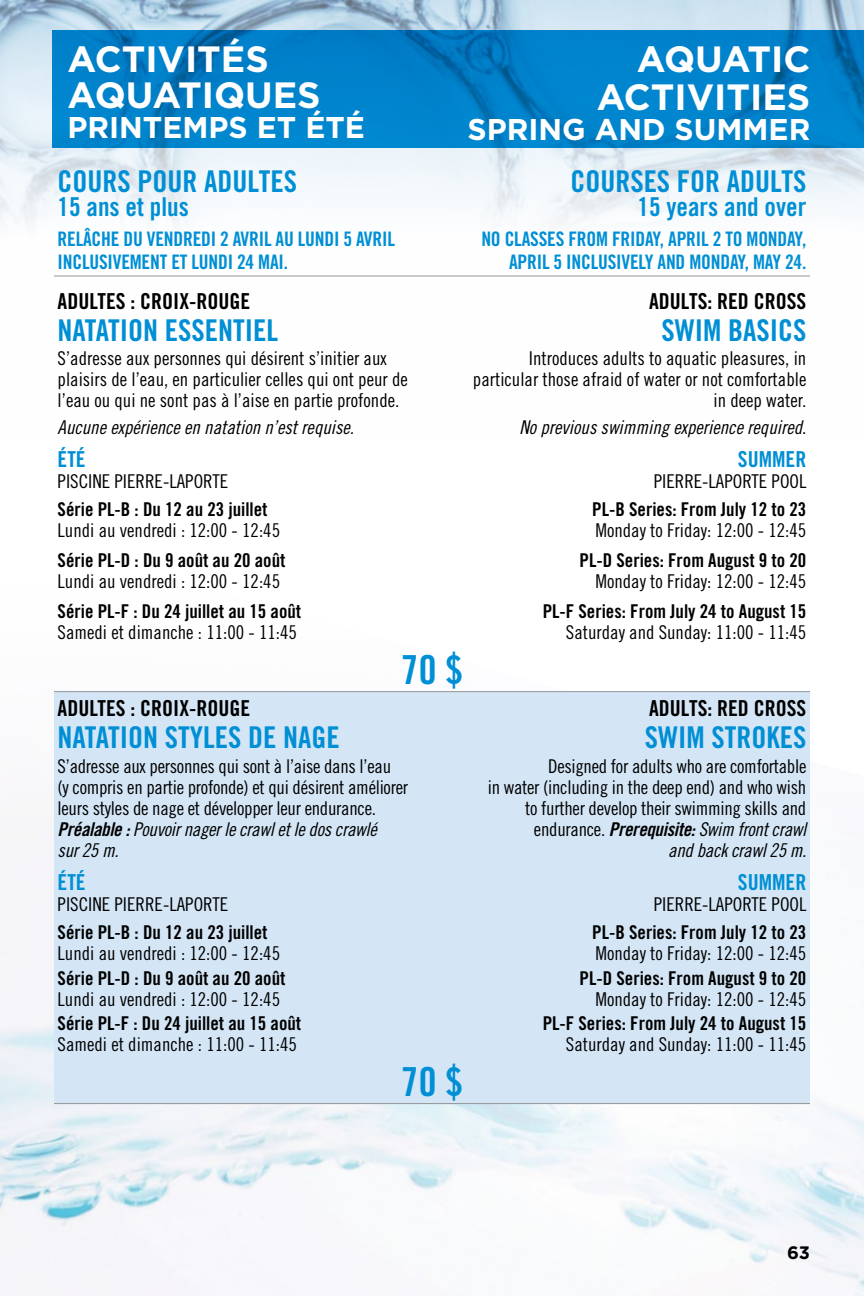
<style>
.page{position:relative;width:864px;height:1296px;background:#fff}
.page>*{position:absolute;margin:0;border:0;box-sizing:border-box;transform-origin:0 0}
.t1{font:40px "Trade Gothic Bold Cond Twenty";color:#008fd5}
.t2{font:700 36.6px/38px "Gotham";color:#fff;text-align:right}
.activité{font:30px "Trade Gothic Bold Cond Twenty";color:#008fd5}
.t3{font:700 30px "Gotham";color:#fff}
.activité-2{font:26px "Trade Gothic Bold Cond Twenty";color:#008fd5}
.Niveau{font:22px "Trade Gothic Bold Cond Twenty";color:#000}
.Niveau-2{font:22px "Trade Gothic Bold Cond Twenty";color:#008fd5}
.relache{font:20px/23px "Trade Gothic Bold Cond Twenty";letter-spacing:-.01em;color:#008fd5}
.instructeur{font:19px/21px "Trade Gothic Cond Eighteen";color:#000}
.Niveau-3{font:19px "Trade Gothic Bold Cond Twenty";color:#000}
.t4{font:19px "Trade Gothic Cond Eighteen Obl";color:#000}
.t5{font:700 18px "Gotham";color:#000}
.s1{font-family:"Trade Gothic Cond Eighteen"}
.s2{font-family:"Trade Gothic Bold Cond Twenty Obl"}
.s3{font-family:"Trade Gothic Cond Eighteen Obl"}
</style>
<div class="page">
<img style="left:0;top:0;width:864px;height:276px">
<img style="left:0;top:842px;width:864px;height:454px">
<hr style="left:54px;top:276px;width:378px;height:1px;background:#939598">
<hr style="left:432px;top:276px;width:378px;height:1px;background:#939598">
<div style="left:54px;top:692px;width:756px;height:411px;background:#d4e6f6"></div>
<hr style="left:54px;top:691px;width:378px;height:1px;background:#939598">
<hr style="left:432px;top:691px;width:378px;height:1px;background:#939598">
<hr style="left:54px;top:1103px;width:378px;height:1px;background:#939598">
<hr style="left:432px;top:1103px;width:378px;height:1px;background:#939598">
<svg style="left:53px;top:30px;width:811px;height:118px;background:#007fc7"></svg>
<p class="t2" style="left:67px;top:40px;width:255px;line-height:36px;text-align:left">ACTIVITÉS<br>AQUATIQUES</p>
<p class="t3" style="left:67px;top:110px;width:299px">PRINTEMPS ET ÉTÉ</p>
<p class="activité" style="left:58px;top:163px;width:241px">COURS POUR ADULTES</p>
<p class="activité-2" style="left:58px;top:191px;width:133px">15 ans et plus</p>
<p class="t2" style="left:597px;top:39px;width:215px">AQUATIC<br>ACTIVITIES</p>
<p class="t3" style="left:468px;top:112px;width:344px">SPRING AND SUMMER</p>
<p class="activité" style="left:570px;top:163px;width:238px">COURSES FOR ADULTS</p>
<p class="activité-2" style="left:638px;top:191px;width:170px">15 years and over</p>
<p class="relache" style="left:58px;top:227px;width:339px">RELÂCHE DU VENDREDI 2 AVRIL AU LUNDI 5 AVRIL<br>INCLUSIVEMENT ET LUNDI 24 MAI.</p>
<p class="relache" style="left:481px;top:227px;width:327px;text-align:right">NO CLASSES FROM FRIDAY, APRIL 2 TO MONDAY,<br>APRIL 5 INCLUSIVELY AND MONDAY, MAY 24.</p>
<p class="Niveau" style="left:58px;top:287px;width:194px">ADULTES : CROIX-ROUGE</p>
<p class="activité" style="left:58px;top:312px;width:222px">NATATION ESSENTIEL</p>
<p class="instructeur" style="left:58px;top:348px;width:352px">S’adresse aux personnes qui désirent s’initier aux plaisirs de l’eau, en particulier celles qui ont peur de l’eau ou qui ne sont pas à l’aise en partie profonde.</p>
<p class="t4" style="left:58px;top:416px;width:298px">Aucune expérience en natation n’est requise.</p>
<p class="Niveau-2" style="left:58px;top:446px;width:30px">ÉTÉ</p>
<p class="instructeur" style="left:58px;top:471px;width:172px">PISCINE PIERRE-LAPORTE</p>
<p class="Niveau-3" style="left:58px;top:498px;width:211px">Série PL-B : Du 12 au 23 juillet</p>
<p class="instructeur" style="left:58px;top:520px;width:224px">Lundi au vendredi : 12:00 - 12:45</p>
<p class="Niveau-3" style="left:58px;top:549px;width:229px">Série PL-D : Du 9 août au 20 août</p>
<p class="instructeur" style="left:58px;top:571px;width:224px">Lundi au vendredi : 12:00 - 12:45</p>
<p class="Niveau-3" style="left:58px;top:600px;width:245px">Série PL-F : Du 24 juillet au 15 août</p>
<p class="instructeur" style="left:58px;top:622px;width:241px">Samedi et dimanche : 11:00 - 11:45</p>
<p class="Niveau" style="left:649px;top:287px;width:159px">ADULTS: RED CROSS</p>
<p class="activité" style="left:661px;top:312px;width:146px">SWIM BASICS</p>
<p class="instructeur" style="left:473px;top:348px;width:335px;text-align:right">Introduces adults to aquatic pleasures, in particular those afraid of water or not comfortable in deep water.</p>
<p class="t4" style="left:519px;top:416px;width:289px">No previous swimming experience required<span class="s1">.</span></p>
<p class="Niveau-2" style="left:738px;top:446px;width:70px">SUMMER</p>
<p class="instructeur" style="left:654px;top:471px;width:154px">PIERRE-LAPORTE POOL</p>
<p class="Niveau-3" style="left:592px;top:498px;width:216px">PL-B Series: From July 12 to 23</p>
<p class="instructeur" style="left:595px;top:520px;width:212px">Monday to Friday: 12:00 - 12:45</p>
<p class="Niveau-3" style="left:580px;top:549px;width:228px">PL-D Series: From August 9 to 20</p>
<p class="instructeur" style="left:595px;top:571px;width:212px">Monday to Friday: 12:00 - 12:45</p>
<p class="Niveau-3" style="left:543px;top:600px;width:265px">PL-F Series: From July 24 to August 15</p>
<p class="instructeur" style="left:566px;top:622px;width:242px">Saturday and Sunday: 11:00 - 11:45</p>
<p class="t1" style="left:401px;top:646px;width:64px">70 $</p>
<p class="Niveau" style="left:58px;top:694px;width:194px">ADULTES : CROIX-ROUGE</p>
<p class="activité" style="left:58px;top:719px;width:284px">NATATION STYLES DE NAGE</p>
<p class="instructeur" style="left:58px;top:755px;width:352px">S’adresse aux personnes qui sont à l’aise dans l’eau<br>(y compris en partie profonde) et qui désirent améliorer leurs styles de nage et développer leur endurance.<br><span class="s2">Préalable :</span> <span class="s3">Pouvoir nager le crawl et le dos crawlé<br>sur 25 m.</span></p>
<p class="Niveau-2" style="left:58px;top:869px;width:30px">ÉTÉ</p>
<p class="instructeur" style="left:58px;top:894px;width:172px">PISCINE PIERRE-LAPORTE</p>
<p class="Niveau-3" style="left:58px;top:921px;width:211px">Série PL-B : Du 12 au 23 juillet</p>
<p class="instructeur" style="left:58px;top:943px;width:224px">Lundi au vendredi : 12:00 - 12:45</p>
<p class="Niveau-3" style="left:58px;top:967px;width:229px">Série PL-D : Du 9 août au 20 août</p>
<p class="instructeur" style="left:58px;top:988px;width:224px">Lundi au vendredi : 12:00 - 12:45</p>
<p class="Niveau-3" style="left:58px;top:1012px;width:245px">Série PL-F : Du 24 juillet au 15 août</p>
<p class="instructeur" style="left:58px;top:1034px;width:241px">Samedi et dimanche : 11:00 - 11:45</p>
<p class="t1" style="left:401px;top:1058px;width:64px">70 $</p>
<p class="Niveau" style="left:649px;top:694px;width:159px">ADULTS: RED CROSS</p>
<p class="activité" style="left:645px;top:719px;width:163px">SWIM STROKES</p>
<p class="instructeur" style="left:488px;top:755px;width:320px;text-align:right">Designed for adults who are comfortable<br>in water (including in the deep end) and who wish to further develop their swimming skills and endurance. <span class="s2">Prerequisite:</span> <span class="s3">Swim front crawl<br>and back crawl 25 m.</span></p>
<p class="Niveau-2" style="left:738px;top:869px;width:70px">SUMMER</p>
<p class="instructeur" style="left:654px;top:894px;width:154px">PIERRE-LAPORTE POOL</p>
<p class="Niveau-3" style="left:592px;top:921px;width:216px">PL-B Series: From July 12 to 23</p>
<p class="instructeur" style="left:595px;top:943px;width:212px">Monday to Friday: 12:00 - 12:45</p>
<p class="Niveau-3" style="left:580px;top:967px;width:228px">PL-D Series: From August 9 to 20</p>
<p class="instructeur" style="left:595px;top:988px;width:212px">Monday to Friday: 12:00 - 12:45</p>
<p class="Niveau-3" style="left:543px;top:1012px;width:265px">PL-F Series: From July 24 to August 15</p>
<p class="instructeur" style="left:566px;top:1034px;width:242px">Saturday and Sunday: 11:00 - 11:45</p>
<p class="t5" style="left:787px;top:1242px;width:24px">63</p>
</div>
